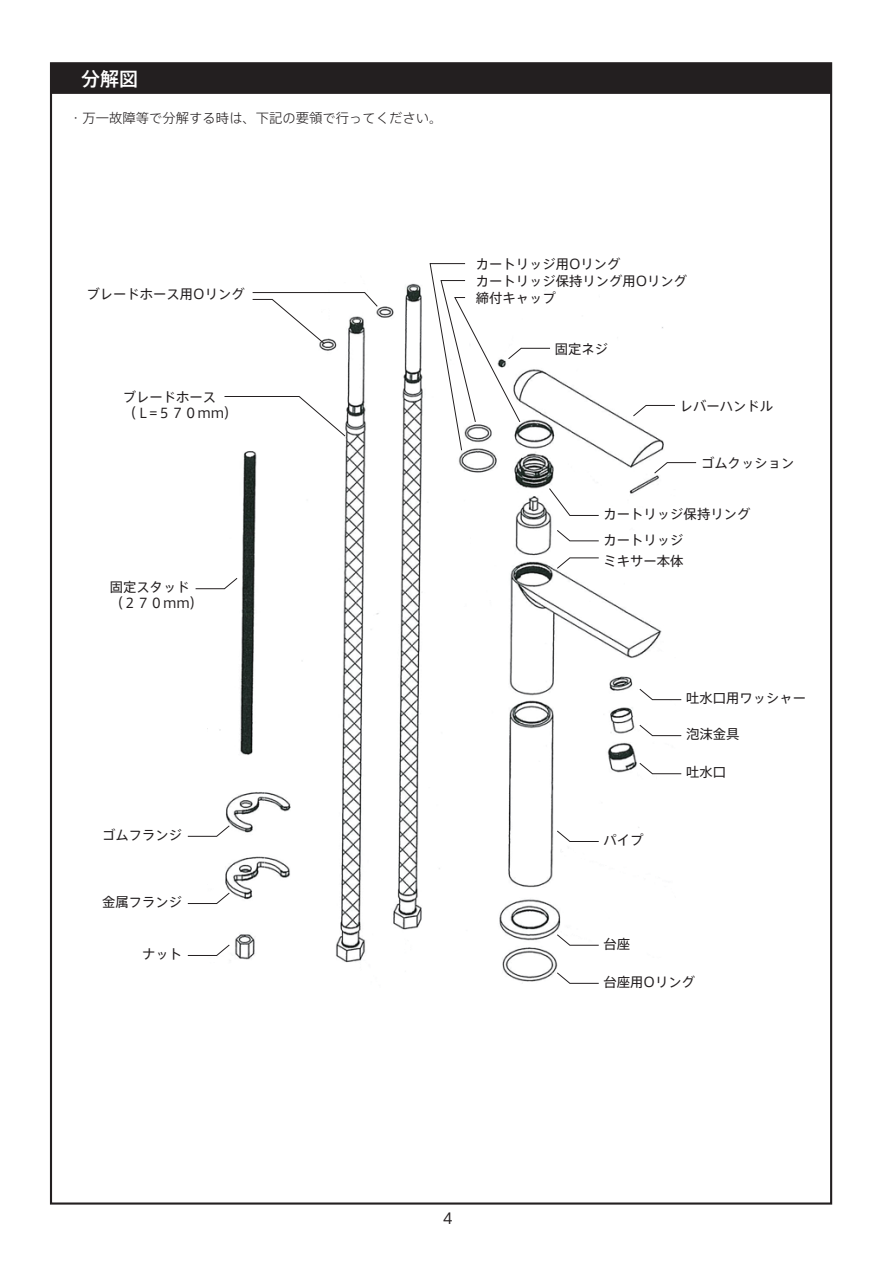
<style>
.page{position:relative;width:893px;height:1263px;background:#fff}
.page>*{position:absolute;margin:0;border:0;box-sizing:border-box;transform-origin:0 0}
.t1{font:500 19.05px "Axis Std";color:#fff}
.t2{font:15px "Axis Std";color:#231f20}
.t3{font:13.35px/16px "Axis Std";color:#231f20}
.t4{font:300 13.35px "Axis Std";color:#231f20}
</style>
<div class="page">
<div style="left:50px;top:63px;width:782px;height:31px;background:#231f20;border:1px solid #231f20"></div>
<img style="left:207px;top:283px;width:468px;height:699px">
<svg style="left:195px;top:577px;width:43px;height:12px"></svg>
<svg style="left:187px;top:825px;width:43px;height:12px"></svg>
<svg style="left:187px;top:892px;width:43px;height:12px"></svg>
<svg style="left:187px;top:944px;width:43px;height:12px"></svg>
<svg style="left:224px;top:396px;width:122px;height:41px"></svg>
<svg style="left:252px;top:292px;width:126px;height:52px"></svg>
<svg style="left:556px;top:972px;width:43px;height:12px"></svg>
<svg style="left:556px;top:934px;width:43px;height:12px"></svg>
<svg style="left:556px;top:830px;width:43px;height:12px"></svg>
<svg style="left:556px;top:530px;width:43px;height:11px"></svg>
<svg style="left:639px;top:762px;width:43px;height:12px"></svg>
<svg style="left:639px;top:688px;width:43px;height:12px"></svg>
<svg style="left:639px;top:724px;width:43px;height:12px"></svg>
<svg style="left:633px;top:405px;width:42px;height:12px"></svg>
<svg style="left:654px;top:462px;width:43px;height:12px"></svg>
<svg style="left:556px;top:557px;width:43px;height:12px"></svg>
<svg style="left:549px;top:488px;width:50px;height:28px"></svg>
<svg style="left:429px;top:263px;width:122px;height:188px"></svg>
<h1 class="t1" style="left:81px;top:65px;width:59px">分解図</h1>
<p class="t4" style="left:69px;top:108px;width:375px">・万一故障等で分解する時は、下記の要領で行ってください。</p>
<p class="t3" style="left:87px;top:285px;width:160px">ブレードホース用Oリング</p>
<p class="t3" style="left:123px;top:388px;width:116px">ブレードホース<br>（Ｌ=５７０ｍｍ）</p>
<p class="t3" style="left:110px;top:578px;width:95px">固定スタッド（２７０ｍｍ）</p>
<p class="t3" style="left:102px;top:826px;width:82px">ゴムフランジ</p>
<p class="t3" style="left:102px;top:893px;width:82px">金属フランジ</p>
<p class="t3" style="left:142px;top:945px;width:42px">ナット</p>
<p class="t3" style="left:476px;top:255px;width:213px;line-height:17.1px">カートリッジ用Oリング<br>カートリッジ保持リング用Oリング</p>
<p class="t3" style="left:476px;top:290px;width:82px">締付キャップ</p>
<p class="t3" style="left:555px;top:340px;width:55px">固定ネジ</p>
<p class="t3" style="left:680px;top:397px;width:95px">レバーハンドル</p>
<p class="t3" style="left:701px;top:454px;width:95px">ゴムクッション</p>
<p class="t3" style="left:604px;top:505px;width:148px">カートリッジ保持リング</p>
<p class="t3" style="left:604px;top:531px;width:82px">カートリッジ</p>
<p class="t3" style="left:604px;top:552px;width:82px">ミキサー本体</p>
<p class="t3" style="left:686px;top:689px;width:122px">吐水口用ワッシャー</p>
<p class="t3" style="left:686px;top:725px;width:55px">泡沫金具</p>
<p class="t3" style="left:604px;top:831px;width:42px">パイプ</p>
<p class="t3" style="left:604px;top:935px;width:28px">台座</p>
<p class="t3" style="left:686px;top:763px;width:42px">吐水口</p>
<p class="t3" style="left:604px;top:973px;width:93px">台座用Oリング</p>
<p class="t2" style="left:443px;top:1207px;width:12px">4</p>
</div>
